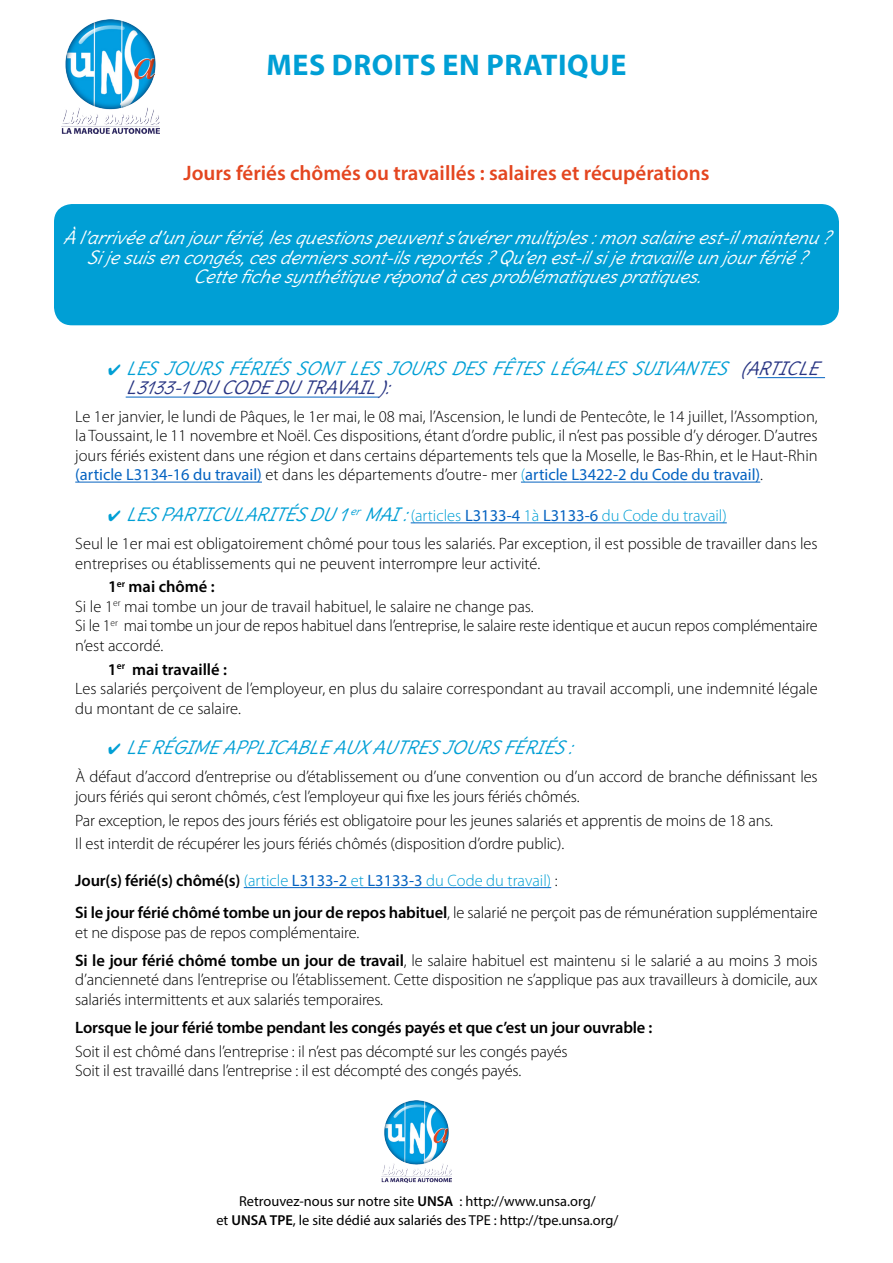
<style>
.page{position:relative;width:893px;height:1263px;background:#fff}
.page>*{position:absolute;margin:0;border:0;box-sizing:border-box;transform-origin:0 0}
.t1{font:700 30px "Myriad Pro";letter-spacing:.02em;color:#009fd5}
.t2{font:600 21px "Myriad Pro";color:#e44620}
.t3{font:italic 18px/19.5px "Delius";color:#fff;text-align:center}
.t4{font:italic 18px/19.4px "Delius";color:#009fd5}
.t5{font:300 16.5px/19.5px "Myriad Pro";letter-spacing:-.01em;color:#000}
.t6{font:600 16.5px/32.2px "Myriad Pro";letter-spacing:-.01em;color:#000}
.t7{font:14.4px/19.5px "Myriad Pro";color:#000;text-align:center}
.s1{color:#283583}
.s2{font-weight:400;color:#0563c1}
.s3{color:#009fd5}
.s4{font-family:"Delius";font-weight:400;font-style:italic;font-size:18px;color:#009fd5}
.s5{font-weight:600}
.s6{font-weight:300;color:#009fd5}
.s7{font-weight:300}
</style>
<div class="page">
<div style="left:54px;top:204px;width:785px;height:121px;background:#009fd5;border-radius:18px"></div>
<hr style="left:757px;top:377px;width:68px;height:1px;background:#0563c1">
<hr style="left:126px;top:397px;width:253px;height:1px;background:#0563c1">
<hr style="left:75px;top:482px;width:187px;height:1px;background:#0563c1">
<hr style="left:521px;top:482px;width:239px;height:1px;background:#0563c1">
<hr style="left:411px;top:522px;width:316px;height:1px;background:#0563c1">
<hr style="left:244px;top:887px;width:307px;height:1px;background:#0563c1">
<img style="left:62px;top:20px;width:97px;height:114px">
<img style="left:381px;top:1100px;width:70px;height:82px">
<h1 class="t1" style="left:266px;top:46px;width:361px">MES DROITS EN PRATIQUE</h1>
<p class="t2" style="left:183px;top:160px;width:528px">Jours fériés chômés ou travaillés : salaires et récupérations</p>
<p class="t3" style="left:63px;top:228px;width:778px">Àl’arrivéed’unjourférié,lesquestionspeuvents’avérermultiples:monsalaireest-ilmaintenu?<br>Sijesuisencongés,cesdernierssont-ilsreportés?Qu’enest-ilsijetravailleunjourférié?<br>Cettefichesynthétiquerépondàcesproblématiquespratiques.</p>
<p class="t4" style="left:126px;top:358px;width:703px;text-indent:-18px">✔ LESJOURSFÉRIÉSSONTLESJOURSDESFÊTESLÉGALESSUIVANTES <span class="s1">(ARTICLE<br>L3133-1DUCODEDUTRAVAIL):</span></p>
<p class="t5" style="left:75px;top:406px;width:744px;text-align:justify">Le 1er janvier, le lundi de Pâques, le 1er mai, le 08 mai, l’Ascension, le lundi de Pentecôte, le 14 juillet, l’Assomption, la Toussaint, le 11 novembre et Noël. Ces dispositions, étant d’ordre public, il n’est pas possible d’y déroger. D’autres jours fériés existent dans une région et dans certains départements tels que la Moselle, le Bas-Rhin, et le Haut-Rhin <span class="s2">(article L3134-16 du travail)</span> et dans les départements d’outre- mer <span class="s3">(</span><span class="s2">article L3422-2 du Code du travail)</span>.</p>
<p class="t5" style="left:75px;top:501px;width:744px;line-height:28px;text-indent:33px"><span class="s3">✔</span> <span class="s4">LESPARTICULARITÉSDU1</span><sup>er</sup><span class="s4">MAI:</span><span class="s3">(articles</span> <span class="s2">L3133-4</span> <span class="s3">1à</span> <span class="s2">L3133-6</span> <span class="s3">du Code du travail)<br></span>Seul le 1er mai est obligatoirement chômé pour tous les salariés. Par exception, il est possible de travailler dans les</p>
<p class="t5" style="left:108px;top:551px;width:434px;line-height:23.7px;text-indent:-33px">entreprises ou établissements qui ne peuvent interrompre leur activité.<br><span class="s5">1</span><sup>er</sup> <span class="s5">mai chômé :</span></p>
<p class="t5" style="left:75px;top:597px;width:744px">Si le 1<sup>er</sup> mai tombe un jour de travail habituel, le salaire ne change pas.<br>Si le 1<sup>er</sup> mai tombe un jour de repos habituel dans l’entreprise, le salaire reste identique et aucun repos complémentaire n’est accordé.</p>
<p class="t5" style="left:75px;top:659px;width:744px;text-indent:33px"><span class="s5">1</span><sup>er</sup> <span class="s5">mai travaillé :<br></span>Les salariés perçoivent de l’employeur, en plus du salaire correspondant au travail accompli, une indemnité légale du montant de ce salaire.</p>
<p class="t4" style="left:108px;top:738px;width:475px">✔ LERÉGIMEAPPLICABLEAUXAUTRESJOURSFÉRIÉS:</p>
<p class="t5" style="left:75px;top:767px;width:744px">À défaut d’accord d’entreprise ou d’établissement ou d’une convention ou d’un accord de branche définissant les jours fériés qui seront chômés, c’est l’employeur qui fixe les jours fériés chômés.</p>
<p class="t5" style="left:75px;top:808px;width:699px;line-height:23.7px">Par exception, le repos des jours fériés est obligatoire pour les jeunes salariés et apprentis de moins de 18 ans.<br>Il est interdit de récupérer les jours fériés chômés (disposition d’ordre public).</p>
<p class="t6" style="left:75px;top:864px;width:744px">Jour(s) férié(s) chômé(s) <span class="s6">(article</span> <span class="s2">L3133-2</span> <span class="s6">et</span> <span class="s2">L3133-3</span> <span class="s6">du Code du travail)</span> <span class="s7">:<br></span>Si le jour férié chômé tombe un jour de repos habituel<span class="s7">, le salarié ne perçoit pas de rémunération supplémentaire</span></p>
<p class="t5" style="left:75px;top:918px;width:744px;line-height:28px">et ne dispose pas de repos complémentaire.<br><span class="s5">Si le jour férié chômé tombe un jour de travail</span>, le salaire habituel est maintenu si le salarié a au moins 3 mois</p>
<p class="t5" style="left:75px;top:970px;width:744px">d’ancienneté dans l’entreprise ou l’établissement. Cette disposition ne s’applique pas aux travailleurs à domicile, aux salariés intermittents et aux salariés temporaires.</p>
<p class="t6" style="left:75px;top:1011px;width:579px">Lorsque le jour férié tombe pendant les congés payés et que c’est un jour ouvrable :</p>
<p class="t5" style="left:75px;top:1041px;width:494px">Soit il est chômé dans l’entreprise : il n’est pas décompté sur les congés payés<br>Soit il est travaillé dans l’entreprise : il est décompté des congés payés.</p>
<p class="t7" style="left:216px;top:1191px;width:403px">Retrouvez-nous sur notre site <span class="s5">UNSA</span> : http://www.unsa.org/<br>et <span class="s5">UNSA TPE</span>, le site dédié aux salariés des TPE : http://tpe.unsa.org/</p>
</div>
